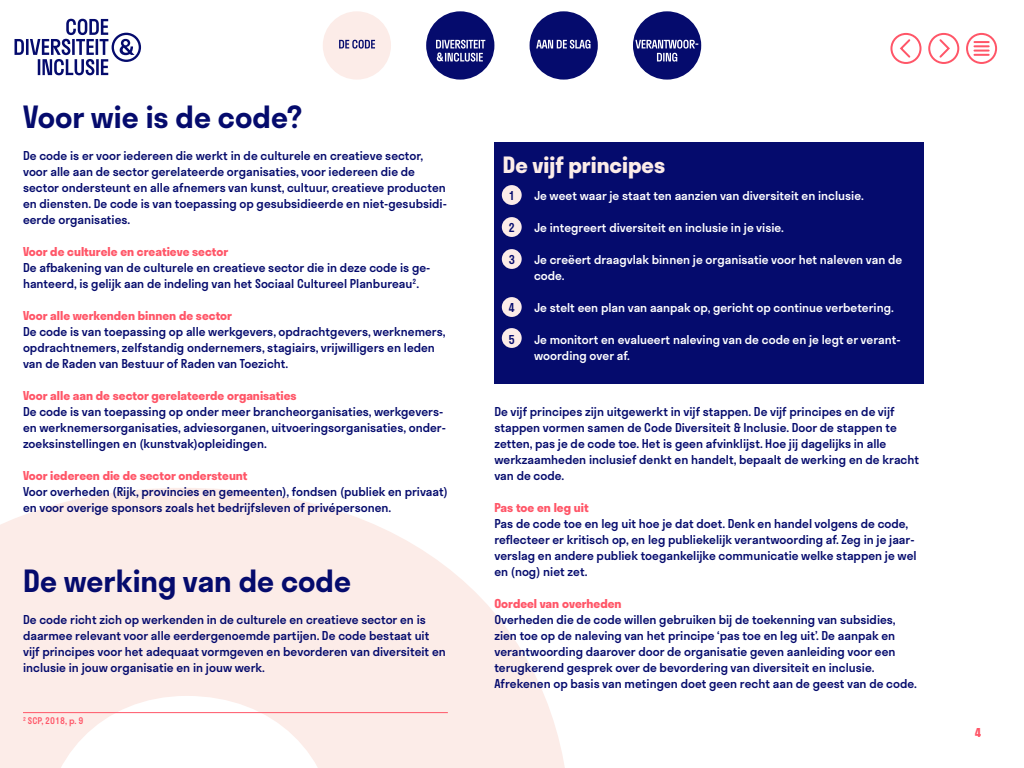
<style>
.page{position:relative;width:1024px;height:768px;background:#fff}
.page>*{position:absolute;margin:0;border:0;box-sizing:border-box;transform-origin:0 0}
.KOP_1{font:600 30px "Stratos";color:#050b6d}
.TUSSENKOP_KADER{font:700 22px "Stratos";color:#fcece8}
.PLAT{font:500 12px/16px "Stratos";color:#050b6d}
.OPSOMMING_KADER{font:500 12px/16px "Stratos";color:#fff}
.TUSSENKOP{font:700 12px "Stratos";color:#ff5668}
.OPSOMMING_KADER-2{font:500 12px "Stratos";color:#050b6d}
.NOOT{font:500 9px "Stratos";color:#ff5668}
</style>
<div class="page">
<svg style="left:0;top:488px;width:565px;height:280px;fill:#fcece8"></svg>
<div style="left:494px;top:143px;width:430px;height:241px;background:#050b6d"></div>
<div style="left:502px;top:185px;width:20px;height:20px;background:#fcece8;border-radius:50%"></div>
<div style="left:502px;top:217px;width:20px;height:20px;background:#fcece8;border-radius:50%"></div>
<div style="left:502px;top:249px;width:20px;height:20px;background:#fcece8;border-radius:50%"></div>
<div style="left:502px;top:297px;width:20px;height:20px;background:#fcece8;border-radius:50%"></div>
<div style="left:502px;top:328px;width:20px;height:20px;background:#fcece8;border-radius:50%"></div>
<div style="left:966px;top:33px;width:31px;height:31px;border:2px solid #ff5668;border-radius:50%"></div>
<svg style="left:974px;top:41px;width:15px;height:15px"></svg>
<div style="left:928px;top:33px;width:31px;height:31px;border:2px solid #ff5668;border-radius:50%"></div>
<svg style="left:939px;top:37px;width:12px;height:23px"></svg>
<div style="left:890px;top:33px;width:32px;height:31px;border:2px solid #ff5668;border-radius:50%"></div>
<svg style="left:898px;top:37px;width:13px;height:23px"></svg>
<hr style="left:23px;top:712px;width:425px;height:1px;background:#ff5668">
<div style="left:323px;top:11px;width:68px;height:69px;background:#fcece8;border-radius:50%"></div>
<div style="left:530px;top:11px;width:68px;height:69px;background:#050b6d;border-radius:50%"></div>
<div style="left:633px;top:11px;width:68px;height:69px;background:#050b6d;border-radius:50%"></div>
<div style="left:426px;top:11px;width:68px;height:69px;background:#050b6d;border-radius:50%"></div>
<svg style="left:339px;top:40px;width:36px;height:9px"></svg>
<svg style="left:436px;top:40px;width:49px;height:22px"></svg>
<svg style="left:536px;top:40px;width:55px;height:9px"></svg>
<svg style="left:635px;top:40px;width:63px;height:22px"></svg>
<svg style="left:15px;top:19px;width:126px;height:56px"></svg>
<h2 class="KOP_1" style="left:23px;top:93px;width:280px">Voor wie is de code?</h2>
<p class="PLAT" style="left:23px;top:147px;width:425px">De code is er voor iedereen die werkt in de culturele en creatieve sector, voor alle aan de sector gerelateerde organisaties, voor iedereen die de sector ondersteunt en alle afnemers van kunst, cultuur, creatieve producten en diensten. De code is van toepassing op gesubsidieerde en niet-gesubsidi&shy;eerde organisaties.</p>
<h3 class="TUSSENKOP" style="left:23px;top:242px;width:207px">Voor de culturele en creatieve sector</h3>
<p class="PLAT" style="left:23px;top:259px;width:409px">De afbakening van de culturele en creatieve sector die in deze code is ge&shy;hanteerd, is gelijk aan de indeling van het Sociaal Cultureel Planbureau<sup>2</sup>.</p>
<h3 class="TUSSENKOP" style="left:23px;top:306px;width:211px">Voor alle werkenden binnen de sector</h3>
<p class="PLAT" style="left:23px;top:323px;width:424px">De code is van toepassing op alle werkgevers, opdrachtgevers, werknemers, opdrachtnemers, zelfstandig ondernemers, stagiairs, vrijwilligers en leden van de Raden van Bestuur of Raden van Toezicht.</p>
<h3 class="TUSSENKOP" style="left:23px;top:386px;width:275px">Voor alle aan de sector gerelateerde organisaties</h3>
<p class="PLAT" style="left:23px;top:403px;width:424px">De code is van toepassing op onder meer brancheorganisaties, werkgevers&shy;en werknemersorganisaties, adviesorganen, uitvoeringsorganisaties, onder&shy;zoeksinstellingen en (kunstvak)opleidingen.</p>
<h3 class="TUSSENKOP" style="left:23px;top:466px;width:226px">Voor iedereen die de sector ondersteunt</h3>
<p class="PLAT" style="left:23px;top:483px;width:426px">Voor overheden (Rijk, provincies en gemeenten), fondsen (publiek en privaat) en voor overige sponsors zoals het bedrijfsleven of privépersonen.</p>
<h2 class="KOP_1" style="left:23px;top:557px;width:330px">De werking van de code</h2>
<p class="PLAT" style="left:23px;top:611px;width:424px">De code richt zich op werkenden in de culturele en creatieve sector en is daarmee relevant voor alle eerdergenoemde partijen. De code bestaat uit vijf principes voor het adequaat vormgeven en bevorderen van diversiteit en inclusie in jouw organisatie en in jouw werk.</p>
<p class="NOOT" style="left:23px;top:713px;width:62px"><sup>2</sup> SCP, 2018, p. 9</p>
<h3 class="TUSSENKOP_KADER" style="left:503px;top:147px;width:164px">De vijf principes</h3>
<p class="OPSOMMING_KADER-2" style="left:509px;top:186px;width:8px">1</p>
<p class="OPSOMMING_KADER" style="left:534px;top:187px;width:331px">Je weet waar je staat ten aanzien van diversiteit en inclusie.</p>
<p class="OPSOMMING_KADER-2" style="left:509px;top:218px;width:8px">2</p>
<p class="OPSOMMING_KADER" style="left:534px;top:219px;width:251px">Je integreert diversiteit en inclusie in je visie.</p>
<p class="OPSOMMING_KADER-2" style="left:509px;top:250px;width:8px">3</p>
<p class="OPSOMMING_KADER" style="left:534px;top:251px;width:370px">Je creëert draagvlak binnen je organisatie voor het naleven van de code.</p>
<p class="OPSOMMING_KADER-2" style="left:509px;top:298px;width:8px">4</p>
<p class="OPSOMMING_KADER" style="left:534px;top:299px;width:361px">Je stelt een plan van aanpak op, gericht op continue verbetering.</p>
<p class="OPSOMMING_KADER-2" style="left:509px;top:330px;width:8px">5</p>
<p class="OPSOMMING_KADER" style="left:534px;top:331px;width:368px">Je monitort en evalueert naleving van de code en je legt er verant&shy;woording over af.</p>
<p class="PLAT" style="left:494px;top:403px;width:426px">De vijf principes zijn uitgewerkt in vijf stappen. De vijf principes en de vijf stappen vormen samen de Code Diversiteit &amp; Inclusie. Door de stappen te zetten, pas je de code toe. Het is geen afvinklijst. Hoe jij dagelijks in alle werkzaamheden inclusief denkt en handelt, bepaalt de werking en de kracht van de code.</p>
<h3 class="TUSSENKOP" style="left:494px;top:498px;width:96px">Pas toe en leg uit</h3>
<p class="PLAT" style="left:494px;top:515px;width:424px">Pas de code toe en leg uit hoe je dat doet. Denk en handel volgens de code, reflecteer er kritisch op, en leg publiekelijk verantwoording af. Zeg in je jaar&shy;verslag en andere publiek toegankelijke communicatie welke stappen je wel en (nog) niet zet.</p>
<h3 class="TUSSENKOP" style="left:494px;top:594px;width:129px">Oordeel van overheden</h3>
<p class="PLAT" style="left:494px;top:611px;width:403px;text-align:justify">Overheden die de code willen gebruiken bij de toekenning van subsidies, zien toe op de naleving van het principe ‘pas toe en leg uit’. De aanpak en verantwoording daarover door de organisatie geven aanleiding voor een terugkerend gesprek over de bevordering van diversiteit en inclusie.</p>
<p class="PLAT" style="left:494px;top:675px;width:424px">Afrekenen op basis van metingen doet geen recht aan de geest van de code.</p>
<p class="TUSSENKOP" style="left:975px;top:723px;width:8px">4</p>
</div>
